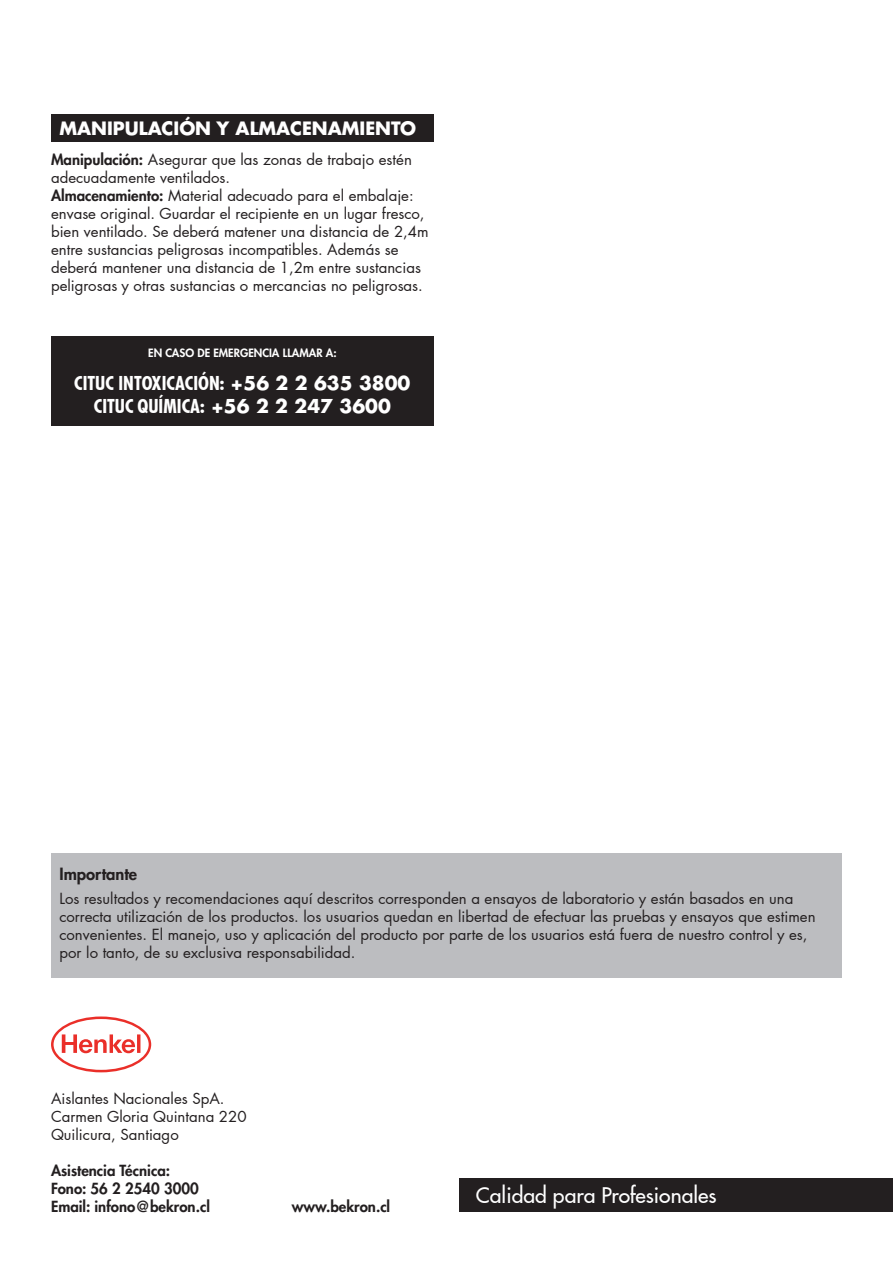
<style>
.page{position:relative;width:893px;height:1263px;background:#fff}
.page>*{position:absolute;margin:0;border:0;box-sizing:border-box;transform-origin:0 0}
.t1{font:500 21.15px "Futura LT Pro";color:#fff}
.t2{font:700 condensed 18.75px/22.5px "Futura LT Pro";color:#fff;text-align:center}
.t3{font:700 18px "Futura LT Pro";color:#fff}
.t4{font:800 16.5px "Futura LT Pro";color:#231f20}
.t5{font:15px/18px "Futura LT Pro";color:#231f20}
.t6{font:800 15px/18px "Futura LT Pro";color:#231f20}
.t7{font:800 11.25px "Futura LT Pro";color:#fff}
.s1{font-weight:800}
.s2{font-stretch:normal}
</style>
<div class="page">
<div style="left:51px;top:854px;width:791px;height:124px;background:#bcbdc0"></div>
<svg style="left:51px;top:1016px;width:100px;height:56px"></svg>
<div style="left:459px;top:1178px;width:434px;height:34px;background:#231f20"></div>
<div style="left:51px;top:115px;width:383px;height:27px;background:#231f20"></div>
<div style="left:51px;top:336px;width:383px;height:90px;background:#231f20"></div>
<p class="t3" style="left:60px;top:114px;width:358px">MANIPULACIÓN Y ALMACENAMIENTO</p>
<p class="t5" style="left:51px;top:150px;width:379px"><span class="s1">Manipulación:</span> Asegurar que las zonas de trabajo estén adecuadamente ventilados.<br><span class="s1">Almacenamiento:</span> Material adecuado para el embalaje: envase original. Guardar el recipiente en un lugar fresco, bien ventilado. Se deberá matener una distancia de 2,4m entre sustancias peligrosas incompatibles. Además se deberá mantener una distancia de 1,2m entre sustancias peligrosas y otras sustancias o mercancias no peligrosas.</p>
<p class="t7" style="left:148px;top:344px;width:190px">EN CASO DE EMERGENCIA LLAMAR A:</p>
<p class="t2" style="left:74px;top:372px;width:338px">CITUC INTOXICACIÓN: <span class="s2">+56 2 2 635 3800<br></span>CITUC QUÍMICA: <span class="s2">+56 2 2 247 3600</span></p>
<p class="t4" style="left:60px;top:861px;width:79px">Importante</p>
<p class="t5" style="left:60px;top:889px;width:758px">Los resultados y recomendaciones aquí descritos corresponden a ensayos de laboratorio y están basados en una correcta utilización de los productos. los usuarios quedan en libertad de efectuar las pruebas y ensayos que estimen convenientes. El manejo, uso y aplicación del producto por parte de los usuarios está fuera de nuestro control y es, por lo tanto, de su exclusiva responsabilidad.</p>
<p class="t5" style="left:51px;top:1089px;width:197px">Aislantes Nacionales SpA.<br>Carmen Gloria Quintana 220<br>Quilicura, Santiago</p>
<p class="t6" style="left:51px;top:1161px;width:160px">Asistencia Técnica:<br>Fono: 56 2 2540 3000<br>Email: infono@bekron.cl</p>
<p class="t6" style="left:292px;top:1197px;width:100px">www.bekron.cl</p>
<h1 class="t1" style="left:476px;top:1179px;width:242px">Calidad para Profesionales</h1>
</div>
